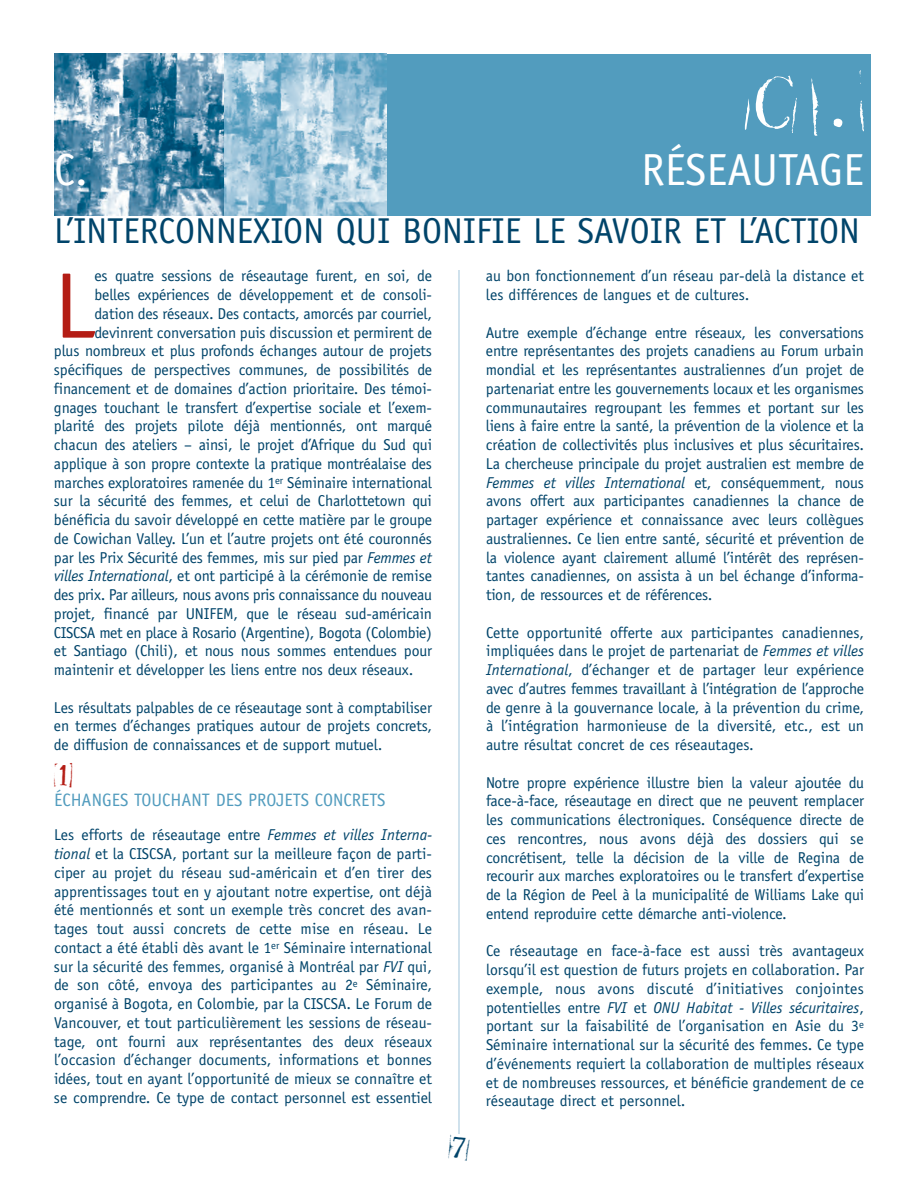
<style>
.page{position:relative;width:918px;height:1188px;background:#fff}
.page>*{position:absolute;margin:0;border:0;box-sizing:border-box;transform-origin:0 0}
.t1{font:93.45px "Officina Sans";color:#b41d15}
.t2{font:72px "Ticket Capitals Repressed";color:#fff}
.t3{font:45px "Officina Sans";color:#fff}
.t4{font:36px "Officina Sans";color:#00446a}
.t5{font:27px "Ticket Capitals Repressed";color:#00446a}
.t6{font:27px "Ticket Capitals Impressed";color:#b41d15}
.t7{font:18px "Officina Sans";color:#529cbe}
.t8{font:15.75px/18.8px "Officina Sans";letter-spacing:-.01em;color:#00446a;text-align:justify}
.s1{font-style:italic}
</style>
<div class="page">
<img style="left:54px;top:54px;width:171px;height:162px">
<hr style="left:459px;top:270px;width:1px;height:864px;background:#a1c5db">
<div style="left:225px;top:54px;width:646px;height:162px;background:#529cbe"></div>
<img style="left:225px;top:54px;width:162px;height:162px">
<h2 class="t2" style="left:743px;top:71px;width:123px">C.</h2>
<h3 class="t3" style="left:54px;top:152px;width:36px">C.</h3>
<h3 class="t3" style="left:641px;top:152px;width:224px">RÉSEAUTAGE</h3>
<h3 class="t4" style="left:54px;top:217px;width:807px">L’INTERCONNEXION QUI BONIFIE LE SAVOIR ET L’ACTION</h3>
<h1 class="t1" style="left:54px;top:271px;width:43px">L</h1>
<p class="t8" style="left:94px;top:268px;width:339px">es quatre sessions de réseautage furent, en soi, de</p>
<p class="t8" style="left:94px;top:287px;width:339px">belles expériences de développement et de consoli-</p>
<p class="t8" style="left:94px;top:305px;width:339px">dation des réseaux. Des contacts, amorcés par courriel,</p>
<p class="t8" style="left:94px;top:324px;width:339px">devinrent conversation puis discussion et permirent de</p>
<p class="t8" style="left:54px;top:343px;width:380px">plus nombreux et plus profonds échanges autour de projets</p>
<p class="t8" style="left:54px;top:362px;width:380px">spécifiques de perspectives communes, de possibilités de</p>
<p class="t8" style="left:54px;top:380px;width:380px">financement et de domaines d’action prioritaire. Des témoi-</p>
<p class="t8" style="left:54px;top:399px;width:380px">gnages touchant le transfert d’expertise sociale et l’exem-</p>
<p class="t8" style="left:54px;top:418px;width:380px">plarité des projets pilote déjà mentionnés, ont marqué</p>
<p class="t8" style="left:54px;top:437px;width:380px">chacun des ateliers – ainsi, le projet d’Afrique du Sud qui</p>
<p class="t8" style="left:54px;top:455px;width:380px">applique à son propre contexte la pratique montréalaise des</p>
<p class="t8" style="left:54px;top:474px;width:380px">marches exploratoires ramenée du 1<sup>er</sup> Séminaire international</p>
<p class="t8" style="left:54px;top:493px;width:380px">sur la sécurité des femmes, et celui de Charlottetown qui</p>
<p class="t8" style="left:54px;top:512px;width:380px">bénéficia du savoir développé en cette matière par le groupe</p>
<p class="t8" style="left:54px;top:530px;width:380px">de Cowichan Valley. L’un et l’autre projets ont été couronnés</p>
<p class="t8" style="left:54px;top:549px;width:380px">par les Prix Sécurité des femmes, mis sur pied par <span class="s1">Femmes et</span></p>
<p class="t8" style="left:54px;top:568px;width:380px"><span class="s1">villes International</span>, et ont participé à la cérémonie de remise</p>
<p class="t8" style="left:54px;top:587px;width:380px">des prix. Par ailleurs, nous avons pris connaissance du nouveau</p>
<p class="t8" style="left:54px;top:605px;width:380px">projet, financé par UNIFEM, que le réseau sud-américain</p>
<p class="t8" style="left:54px;top:624px;width:380px">CISCSA met en place à Rosario (Argentine), Bogota (Colombie)</p>
<p class="t8" style="left:54px;top:643px;width:380px">et Santiago (Chili), et nous nous sommes entendues pour</p>
<p class="t8" style="left:54px;top:662px;width:361px">maintenir et développer les liens entre nos deux réseaux.</p>
<p class="t8" style="left:54px;top:699px;width:380px">Les résultats palpables de ce réseautage sont à comptabiliser en termes d’échanges pratiques autour de projets concrets, de diffusion de connaissances et de support mutuel.</p>
<h3 class="t6" style="left:54px;top:763px;width:20px">1</h3>
<p class="t7" style="left:54px;top:793px;width:333px">ÉCHANGES TOUCHANT DES PROJETS CONCRETS</p>
<p class="t8" style="left:54px;top:827px;width:380px">Les efforts de réseautage entre <span class="s1">Femmes et villes Interna&shy;tional</span> et la CISCSA, portant sur la meilleure façon de parti&shy;ciper au projet du réseau sud-américain et d’en tirer des apprentissages tout en y ajoutant notre expertise, ont déjà été mentionnés et sont un exemple très concret des avan&shy;tages tout aussi concrets de cette mise en réseau. Le contact a été établi dès avant le 1<sup>er</sup> Séminaire international sur la sécurité des femmes, organisé à Montréal par <span class="s1">FVI</span> qui, de son côté, envoya des participantes au 2<sup>e</sup> Séminaire, organisé à Bogota, en Colombie, par la CISCSA. Le Forum de Vancouver, et tout particulièrement les sessions de réseau&shy;tage, ont fourni aux représentantes des deux réseaux l’occasion d’échanger documents, informations et bonnes idées, tout en ayant l’opportunité de mieux se connaître et se comprendre. Ce type de contact personnel est essentiel</p>
<h3 class="t5" style="left:448px;top:1136px;width:23px">7</h3>
<p class="t8" style="left:486px;top:268px;width:380px">au bon fonctionnement d’un réseau par-delà la distance et les différences de langues et de cultures.</p>
<p class="t8" style="left:486px;top:324px;width:380px">Autre exemple d’échange entre réseaux, les conversations entre représentantes des projets canadiens au Forum urbain mondial et les représentantes australiennes d’un projet de partenariat entre les gouvernements locaux et les organismes communautaires regroupant les femmes et portant sur les liens à faire entre la santé, la prévention de la violence et la création de collectivités plus inclusives et plus sécuritaires.<br>La chercheuse principale du projet australien est membre de <span class="s1">Femmes et villes International</span> et, conséquemment, nous avons offert aux participantes canadiennes la chance de partager expérience et connaissance avec leurs collègues australiennes. Ce lien entre santé, sécurité et prévention de la violence ayant clairement allumé l’intérêt des représen&shy;tantes canadiennes, on assista à un bel échange d’informa&shy;tion, de ressources et de références.</p>
<p class="t8" style="left:486px;top:624px;width:380px">Cette opportunité offerte aux participantes canadiennes, impliquées dans le projet de partenariat de <span class="s1">Femmes et villes International</span>, d’échanger et de partager leur expérience avec d’autres femmes travaillant à l’intégration de l’approche de genre à la gouvernance locale, à la prévention du crime, à l’intégration harmonieuse de la diversité, etc., est un autre résultat concret de ces réseautages.</p>
<p class="t8" style="left:486px;top:774px;width:380px">Notre propre expérience illustre bien la valeur ajoutée du face-à-face, réseautage en direct que ne peuvent remplacer les communications électroniques. Conséquence directe de ces rencontres, nous avons déjà des dossiers qui se concrétisent, telle la décision de la ville de Regina de recourir aux marches exploratoires ou le transfert d’expertise de la Région de Peel à la municipalité de Williams Lake qui entend reproduire cette démarche anti-violence.</p>
<p class="t8" style="left:486px;top:943px;width:380px">Ce réseautage en face-à-face est aussi très avantageux lorsqu’il est question de futurs projets en collaboration. Par exemple, nous avons discuté d’initiatives conjointes potentielles entre <span class="s1">FVI</span> et <span class="s1">ONU Habitat - Villes sécuritaires</span>, portant sur la faisabilité de l’organisation en Asie du 3<sup>e </sup>Séminaire international sur la sécurité des femmes. Ce type d’événements requiert la collaboration de multiples réseaux et de nombreuses ressources, et bénéficie grandement de ce réseautage direct et personnel.</p>
</div>
